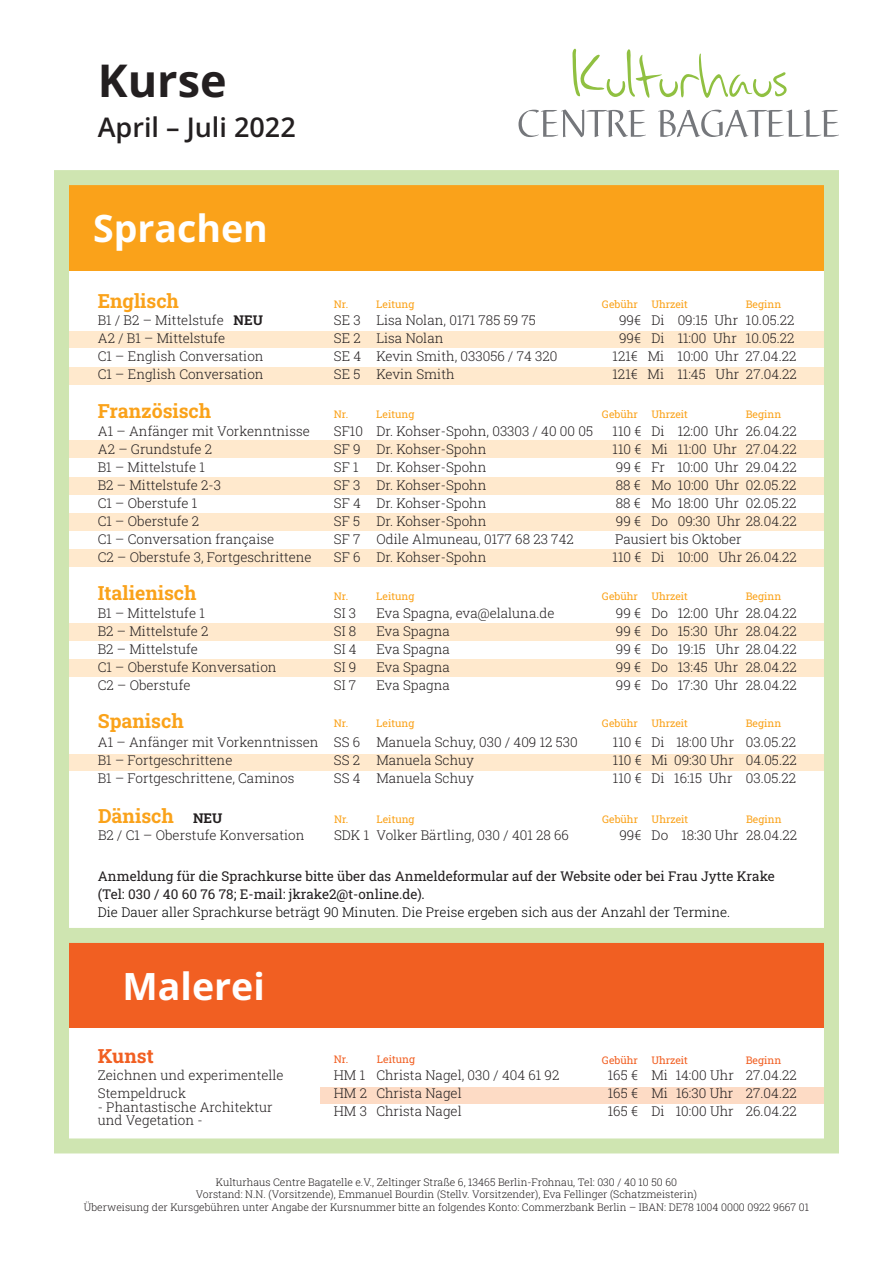
<style>
.page{position:relative;width:893px;height:1263px;background:#fff}
.page>*{position:absolute;margin:0;border:0;box-sizing:border-box;transform-origin:0 0}
.t1{font:700 45px "Open Sans";color:#231f20}
.t2{font:700 37.5px "Open Sans";color:#fff}
.t3{font:600 27px "Open Sans";color:#231f20}
.t4{font:700 19.5px "Roboto Slab";color:#faa21a}
.t5{font:700 19.5px "Roboto Slab";color:#f15f22}
.t6{font:300 13.5px/18px "Roboto Slab";color:#231f20}
.t7{font:13.5px/18px "Roboto Slab";color:#231f20}
.t8{font:300 13.5px "Roboto Slab";color:#000}
.t9{font:300 10.5px/12.6px "Roboto Slab";color:#231f20;text-align:center}
.t10{font:10.5px "Roboto Slab";color:#faa21a}
.t11{font:10.5px "Roboto Slab";color:#f15f22}
.s1{font-weight:700}
.s2{font-size:13.5px;color:#231f20}
</style>
<div class="page">
<svg style="left:518px;top:110px;width:128px;height:27px"></svg>
<svg style="left:658px;top:110px;width:181px;height:27px"></svg>
<svg style="left:572px;top:49px;width:215px;height:49px"></svg>
<div style="left:320px;top:1086px;width:511px;height:18px;background:#fddbc5"></div>
<div style="left:60px;top:441px;width:772px;height:17px;background:#ffe9cd"></div>
<div style="left:60px;top:477px;width:772px;height:17px;background:#ffe9cd"></div>
<div style="left:60px;top:513px;width:772px;height:17px;background:#ffe9cd"></div>
<div style="left:60px;top:549px;width:772px;height:17px;background:#ffe9cd"></div>
<div style="left:60px;top:330px;width:772px;height:18px;background:#ffe9cd"></div>
<div style="left:60px;top:366px;width:772px;height:18px;background:#ffe9cd"></div>
<div style="left:60px;top:623px;width:772px;height:17px;background:#ffe9cd"></div>
<div style="left:60px;top:659px;width:772px;height:17px;background:#ffe9cd"></div>
<div style="left:60px;top:753px;width:772px;height:18px;background:#ffe9cd"></div>
<div style="left:61px;top:943px;width:772px;height:85px;background:#f15f22"></div>
<div style="left:62px;top:928px;width:769px;height:15px;background:#cfe5b1"></div>
<div style="left:62px;top:185px;width:769px;height:85px;background:#faa21a"></div>
<div style="left:54px;top:170px;width:785px;height:983px;border:15px solid #cfe5b1"></div>
<h1 class="t1" style="left:98px;top:49px;width:130px">Kurse</h1>
<h3 class="t3" style="left:98px;top:108px;width:200px">April – Juli 2022</h3>
<h2 class="t2" style="left:93px;top:202px;width:176px">Sprachen</h2>
<h3 class="t4" style="left:98px;top:287px;width:83px">Englisch</h3>
<p class="t10" style="left:334px;top:297px;width:16px">Nr.</p>
<p class="t10" style="left:376px;top:297px;width:39px">Leitung</p>
<p class="t10" style="left:602px;top:297px;width:37px">Gebühr</p>
<p class="t10" style="left:651px;top:297px;width:38px">Uhrzeit</p>
<p class="t10" style="left:746px;top:297px;width:37px">Beginn</p>
<p class="t6" style="left:98px;top:310px;width:167px">B1 / B2 – Mittelstufe <span class="s1">NEU</span></p>
<p class="t6" style="left:334px;top:310px;width:204px">SE 3 Lisa Nolan, 0171 785 59 75</p>
<p class="t6" style="left:619px;top:310px;width:177px">99€ Di 09:15 Uhr 10.05.22</p>
<p class="t6" style="left:98px;top:346px;width:167px">C1 – English Conversation</p>
<p class="t6" style="left:334px;top:346px;width:225px">SE 4 Kevin Smith, 033056 / 74 320</p>
<p class="t6" style="left:613px;top:346px;width:185px">121€ Mi 10:00 Uhr 27.04.22</p>
<p class="t6" style="left:98px;top:328px;width:129px">A2 / B1 – Mittelstufe</p>
<p class="t6" style="left:334px;top:328px;width:111px">SE 2 Lisa Nolan</p>
<p class="t6" style="left:619px;top:328px;width:177px">99€ Di 11:00 Uhr 10.05.22</p>
<p class="t6" style="left:98px;top:364px;width:167px">C1 – English Conversation</p>
<p class="t6" style="left:334px;top:364px;width:122px">SE 5 Kevin Smith</p>
<p class="t6" style="left:612px;top:364px;width:186px">121€ Mi 11:45 Uhr 27.04.22</p>
<h3 class="t4" style="left:98px;top:398px;width:115px">Französisch</h3>
<p class="t10" style="left:334px;top:407px;width:16px">Nr.</p>
<p class="t10" style="left:376px;top:407px;width:39px">Leitung</p>
<p class="t10" style="left:602px;top:407px;width:37px">Gebühr</p>
<p class="t10" style="left:651px;top:407px;width:38px">Uhrzeit</p>
<p class="t10" style="left:746px;top:407px;width:37px">Beginn</p>
<p class="t6" style="left:98px;top:422px;width:213px">A1 – Anfänger mit Vorkenntnisse</p>
<p class="t6" style="left:334px;top:422px;width:261px">SF10 Dr. Kohser-Spohn, 03303 / 40 00 05</p>
<p class="t6" style="left:613px;top:422px;width:186px">110 € Di 12:00 Uhr 26.04.22</p>
<p class="t6" style="left:98px;top:440px;width:116px">A2 – Grundstufe 2</p>
<p class="t6" style="left:334px;top:440px;width:154px">SF 9 Dr. Kohser-Spohn</p>
<p class="t6" style="left:613px;top:440px;width:186px">110 € Mi 11:00 Uhr 27.04.22</p>
<p class="t6" style="left:98px;top:458px;width:109px">B1 – Mittelstufe 1</p>
<p class="t6" style="left:334px;top:458px;width:26px">SF 1</p>
<p class="t6" style="left:376px;top:458px;width:112px">Dr. Kohser-Spohn</p>
<p class="t6" style="left:616px;top:458px;width:183px">99 € Fr 10:00 Uhr 29.04.22</p>
<p class="t6" style="left:98px;top:476px;width:125px">B2 – Mittelstufe 2-3</p>
<p class="t6" style="left:334px;top:476px;width:154px">SF 3 Dr. Kohser-Spohn</p>
<p class="t6" style="left:616px;top:476px;width:182px">88 € Mo 10:00 Uhr 02.05.22</p>
<p class="t6" style="left:98px;top:494px;width:101px">C1 – Oberstufe 1</p>
<p class="t6" style="left:334px;top:494px;width:154px">SF 4 Dr. Kohser-Spohn</p>
<p class="t6" style="left:616px;top:494px;width:182px">88 € Mo 18:00 Uhr 02.05.22</p>
<p class="t6" style="left:98px;top:512px;width:103px">C1 – Oberstufe 2</p>
<p class="t6" style="left:334px;top:512px;width:154px">SF 5 Dr. Kohser-Spohn</p>
<p class="t6" style="left:616px;top:512px;width:182px">99 € Do 09:30 Uhr 28.04.22</p>
<p class="t6" style="left:98px;top:530px;width:178px">C1 – Conversation française</p>
<p class="t6" style="left:334px;top:530px;width:241px">SF 7 Odile Almuneau, 0177 68 23 742</p>
<p class="t6" style="left:615px;top:530px;width:128px">Pausiert bis Oktober</p>
<p class="t6" style="left:98px;top:548px;width:215px">C2 – Oberstufe 3, Fortgeschrittene</p>
<p class="t6" style="left:334px;top:548px;width:154px">SF 6 Dr. Kohser-Spohn</p>
<p class="t6" style="left:613px;top:548px;width:186px">110 € Di 10:00 Uhr 26.04.22</p>
<h3 class="t4" style="left:98px;top:580px;width:100px">Italienisch</h3>
<p class="t10" style="left:334px;top:589px;width:16px">Nr.</p>
<p class="t10" style="left:376px;top:589px;width:39px">Leitung</p>
<p class="t10" style="left:602px;top:589px;width:37px">Gebühr</p>
<p class="t10" style="left:651px;top:589px;width:38px">Uhrzeit</p>
<p class="t10" style="left:746px;top:589px;width:37px">Beginn</p>
<p class="t6" style="left:98px;top:604px;width:109px">B1 – Mittelstufe 1</p>
<p class="t6" style="left:334px;top:604px;width:24px">SI 3</p>
<p class="t6" style="left:376px;top:604px;width:180px">Eva Spagna, eva@elaluna.de</p>
<p class="t6" style="left:616px;top:604px;width:182px">99 € Do 12:00 Uhr 28.04.22</p>
<p class="t6" style="left:98px;top:622px;width:112px">B2 – Mittelstufe 2</p>
<p class="t6" style="left:334px;top:622px;width:24px">SI 8</p>
<p class="t6" style="left:376px;top:622px;width:75px">Eva Spagna</p>
<p class="t6" style="left:616px;top:622px;width:182px">99 € Do 15:30 Uhr 28.04.22</p>
<p class="t6" style="left:98px;top:640px;width:102px">B2 – Mittelstufe</p>
<p class="t6" style="left:334px;top:640px;width:24px">SI 4</p>
<p class="t6" style="left:376px;top:640px;width:75px">Eva Spagna</p>
<p class="t6" style="left:616px;top:640px;width:182px">99 € Do 19:15 Uhr 28.04.22</p>
<p class="t6" style="left:98px;top:658px;width:180px">C1 – Oberstufe Konversation</p>
<p class="t6" style="left:334px;top:658px;width:24px">SI 9</p>
<p class="t6" style="left:376px;top:658px;width:75px">Eva Spagna</p>
<p class="t6" style="left:616px;top:658px;width:182px">99 € Do 13:45 Uhr 28.04.22</p>
<p class="t6" style="left:98px;top:676px;width:94px">C2 – Oberstufe</p>
<p class="t6" style="left:334px;top:676px;width:24px">SI 7</p>
<p class="t6" style="left:376px;top:676px;width:75px">Eva Spagna</p>
<p class="t6" style="left:616px;top:676px;width:182px">99 € Do 17:30 Uhr 28.04.22</p>
<h3 class="t4" style="left:98px;top:707px;width:87px">Spanisch</h3>
<p class="t10" style="left:334px;top:716px;width:16px">Nr.</p>
<p class="t10" style="left:376px;top:716px;width:39px">Leitung</p>
<p class="t10" style="left:602px;top:716px;width:37px">Gebühr</p>
<p class="t10" style="left:651px;top:716px;width:38px">Uhrzeit</p>
<p class="t10" style="left:746px;top:716px;width:37px">Beginn</p>
<p class="t6" style="left:98px;top:733px;width:482px">A1 – Anfänger mit Vorkenntnissen SS 6 Manuela Schuy, 030 / 409 12 530</p>
<p class="t6" style="left:613px;top:733px;width:185px">110 € Di 18:00 Uhr 03.05.22</p>
<p class="t6" style="left:98px;top:751px;width:136px">B1 – Fortgeschrittene</p>
<p class="t6" style="left:334px;top:751px;width:142px">SS 2 Manuela Schuy</p>
<p class="t6" style="left:613px;top:751px;width:185px">110 € Mi 09:30 Uhr 04.05.22</p>
<p class="t6" style="left:98px;top:769px;width:198px">B1 – Fortgeschrittene, Caminos</p>
<p class="t6" style="left:334px;top:769px;width:142px">SS 4 Manuela Schuy</p>
<p class="t6" style="left:613px;top:769px;width:185px">110 € Di 16:15 Uhr 03.05.22</p>
<h3 class="t4" style="left:98px;top:803px;width:126px">Dänisch <span class="s2">NEU</span></h3>
<p class="t10" style="left:334px;top:812px;width:16px">Nr.</p>
<p class="t10" style="left:377px;top:812px;width:39px">Leitung</p>
<p class="t10" style="left:602px;top:812px;width:37px">Gebühr</p>
<p class="t10" style="left:652px;top:812px;width:38px">Uhrzeit</p>
<p class="t10" style="left:746px;top:812px;width:37px">Beginn</p>
<p class="t6" style="left:98px;top:826px;width:208px">B2 / C1 – Oberstufe Konversation</p>
<p class="t6" style="left:334px;top:826px;width:236px">SDK 1 Volker Bärtling, 030 / 401 28 66</p>
<p class="t6" style="left:619px;top:826px;width:179px">99€ Do 18:30 Uhr 28.04.22</p>
<p class="t7" style="left:98px;top:867px;width:678px">Anmeldung für die Sprachkurse bitte über das Anmeldeformular auf der Website oder bei Frau Jytte Krake (Tel: 030 / 40 60 76 78; E-mail: jkrake2@t-online.de).</p>
<p class="t8" style="left:98px;top:903px;width:634px">Die Dauer aller Sprachkurse beträgt 90 Minuten. Die Preise ergeben sich aus der Anzahl der Termine.</p>
<h2 class="t2" style="left:123px;top:959px;width:144px">Malerei</h2>
<h3 class="t5" style="left:98px;top:1042px;width:57px">Kunst</h3>
<p class="t6" style="left:98px;top:1066px;width:187px">Zeichnen und experimentelle<br>Stempeldruck</p>
<p class="t6" style="left:98px;top:1100px;width:176px;line-height:13.5px">- Phantastische Architektur und Vegetation -</p>
<p class="t11" style="left:334px;top:1052px;width:16px">Nr.</p>
<p class="t11" style="left:377px;top:1052px;width:39px">Leitung</p>
<p class="t11" style="left:602px;top:1053px;width:37px">Gebühr</p>
<p class="t11" style="left:651px;top:1053px;width:38px">Uhrzeit</p>
<p class="t11" style="left:746px;top:1053px;width:37px">Beginn</p>
<p class="t6" style="left:334px;top:1066px;width:227px">HM 1 Christa Nagel, 030 / 404 61 92</p>
<p class="t6" style="left:608px;top:1066px;width:190px">165 € Mi 14:00 Uhr 27.04.22</p>
<p class="t6" style="left:334px;top:1102px;width:129px">HM 3 Christa Nagel</p>
<p class="t6" style="left:608px;top:1102px;width:191px">165 € Di 10:00 Uhr 26.04.22</p>
<p class="t6" style="left:334px;top:1084px;width:129px">HM 2 Christa Nagel</p>
<p class="t6" style="left:608px;top:1084px;width:190px">165 € Mi 16:30 Uhr 27.04.22</p>
<p class="t9" style="left:84px;top:1175px;width:727px">Kulturhaus Centre Bagatelle e.V., Zeltinger Straße 6, 13465 Berlin-Frohnau, Tel: 030 / 40 10 50 60<br>Vorstand: N.N. (Vorsitzende), Emmanuel Bourdin (Stellv. Vorsitzender), Eva Fellinger (Schatzmeisterin)<br>Überweisung der Kursgebühren unter Angabe der Kursnummer bitte an folgendes Konto: Commerzbank Berlin – IBAN: DE78 1004 0000 0922 9667 01</p>
</div>
